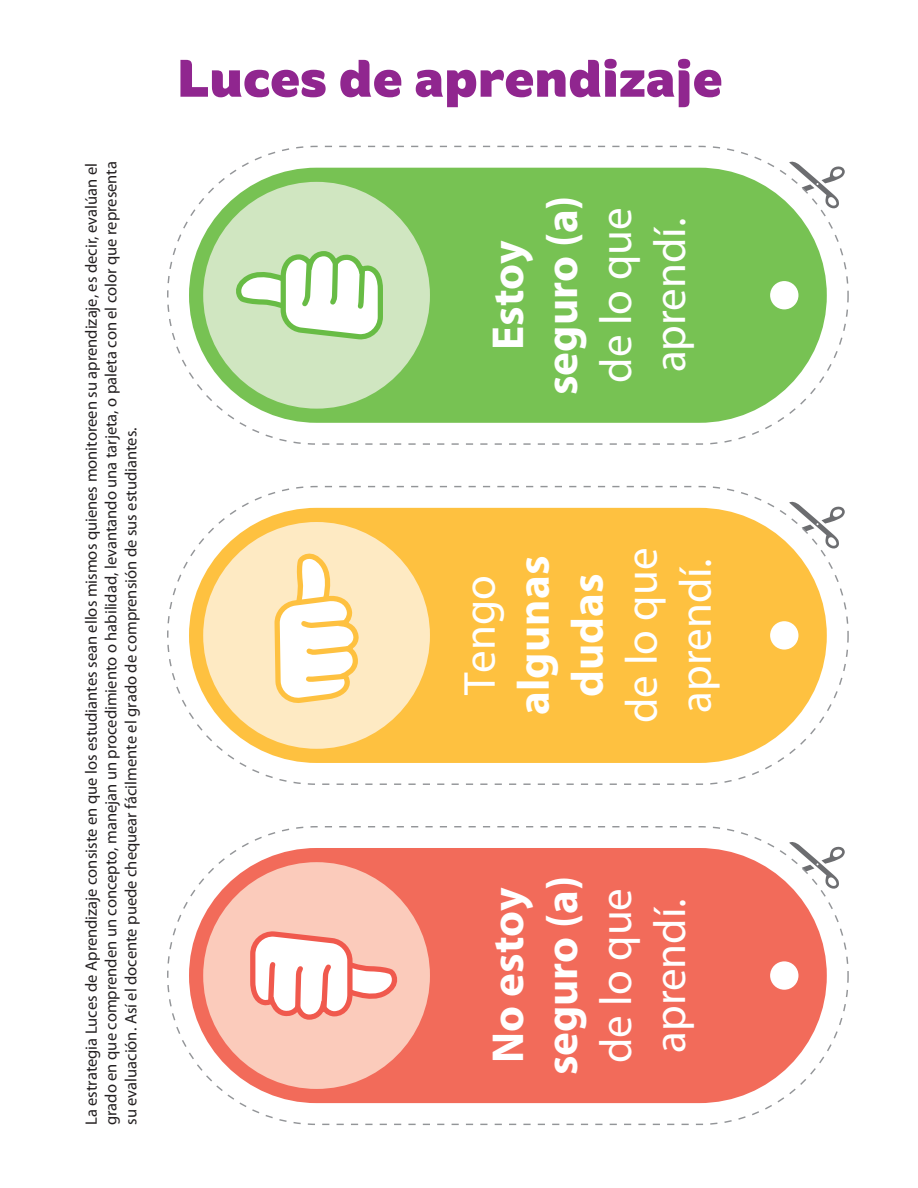
<style>
.page{position:relative;width:918px;height:1188px;background:#fff}
.page>*{position:absolute;margin:0;border:0;box-sizing:border-box;transform-origin:0 0}
.t1{font:900 52.5px "Amino";letter-spacing:.005em;color:#90268f}
.t2{font:45px/54px "Myriad Pro";color:#fff}
.t3{font:700 45px/54px "Myriad Pro";color:#fff;text-align:center}
.t4{font:16.5px/19.8px "Myriad Pro";color:#231f20}
</style>
<div class="page">
<svg style="left:783px;top:161px;width:62px;height:50px"></svg>
<div style="left:168px;top:146px;width:680px;height:298px;background:#fff;border-radius:149px"></div>
<svg style="left:783px;top:501px;width:62px;height:50px"></svg>
<div style="left:168px;top:487px;width:680px;height:297px;background:#fff;border-radius:149px"></div>
<svg style="left:783px;top:842px;width:62px;height:49px"></svg>
<div style="left:168px;top:827px;width:680px;height:297px;background:#fff;border-radius:149px"></div>
<div style="left:189px;top:168px;width:638px;height:255px;background:#77c253;border-radius:128px"></div>
<div style="left:203px;top:182px;width:227px;height:227px;background:#d0e6c1;border-radius:50%"></div>
<div style="left:770px;top:281px;width:28px;height:28px;background:#fff;border-radius:50%"></div>
<svg style="left:236px;top:251px;width:147px;height:87px"></svg>
<div style="left:189px;top:508px;width:638px;height:255px;background:#fec140;border-radius:128px"></div>
<div style="left:203px;top:522px;width:227px;height:227px;background:#feeac3;border-radius:50%"></div>
<div style="left:770px;top:621px;width:28px;height:29px;background:#fff;border-radius:50%"></div>
<svg style="left:274px;top:553px;width:85px;height:150px"></svg>
<div style="left:189px;top:848px;width:638px;height:255px;background:#f26b5a;border-radius:128px"></div>
<div style="left:203px;top:862px;width:227px;height:227px;background:#fbcbbb;border-radius:50%"></div>
<div style="left:770px;top:961px;width:28px;height:29px;background:#fff;border-radius:50%"></div>
<svg style="left:250px;top:933px;width:148px;height:87px"></svg>
<p class="t4" style="left:82px;top:1125px;width:965px;rotate:-90deg">La estrategia Luces de Aprendizaje consiste en que los estudiantes sean ellos mismos quienes monitoreen su aprendizaje, es decir, evalúan el grado en que comprenden un concepto, manejan un procedimiento o habilidad, levantando una tarjeta, o paleta con el color que representa su evaluación. Así el docente puede chequear fácilmente el grado de comprensión de sus estudiantes.</p>
<h1 class="t1" style="left:178px;top:45px;width:546px">Luces de aprendizaje</h1>
<h2 class="t3" style="left:482px;top:395px;width:201px;rotate:-90deg">Estoy seguro (a)</h2>
<h2 class="t2" style="left:590px;top:383px;width:177px;rotate:-90deg">de lo que aprendí.</h2>
<h2 class="t2" style="left:454px;top:695px;width:121px;rotate:-90deg">Tengo</h2>
<h2 class="t3" style="left:507px;top:715px;width:161px;rotate:-90deg">algunas dudas</h2>
<h2 class="t2" style="left:616px;top:723px;width:177px;rotate:-90deg">de lo que aprendí.</h2>
<h2 class="t3" style="left:481px;top:1075px;width:201px;text-align:left;rotate:-90deg">No estoy seguro (a)</h2>
<h2 class="t2" style="left:590px;top:1063px;width:177px;rotate:-90deg">de lo que aprendí.</h2>
</div>
